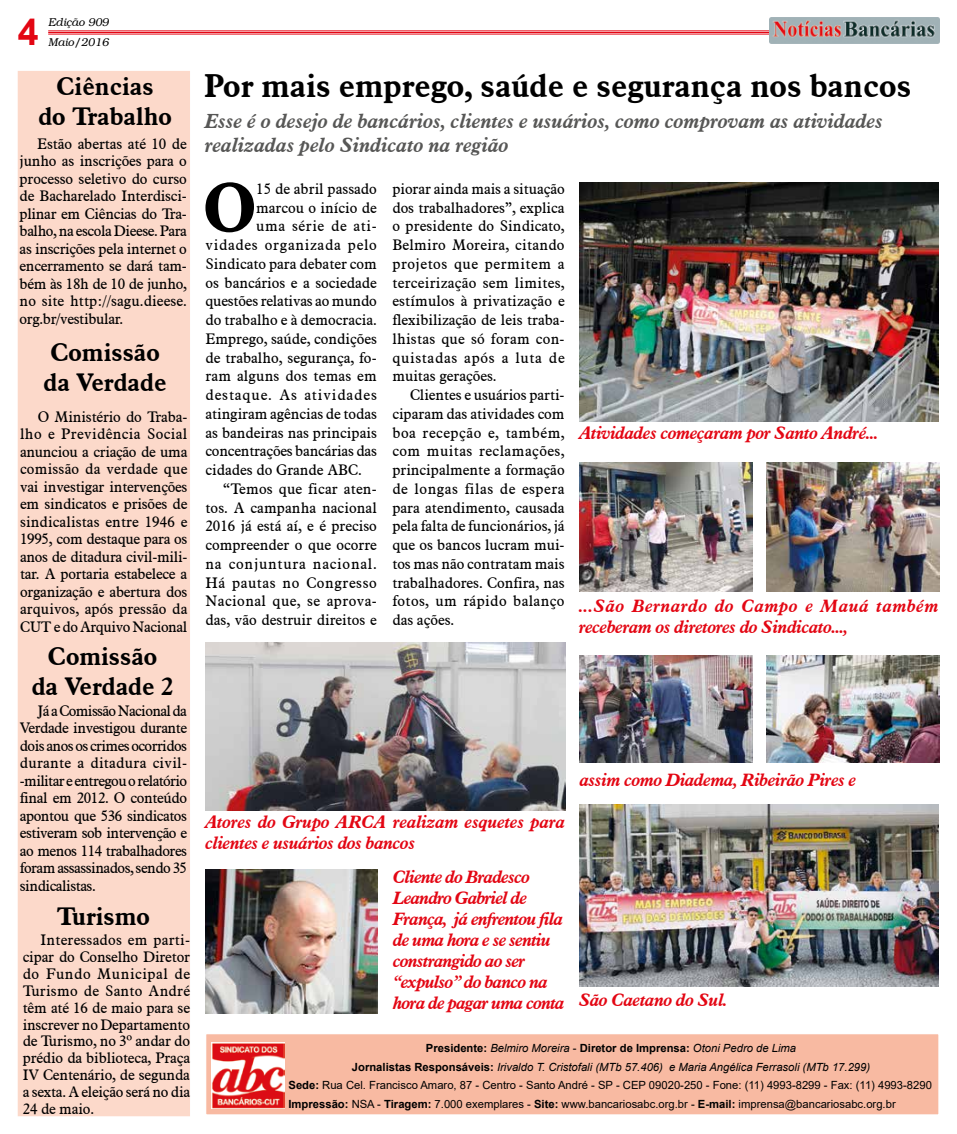
<style>
.page{position:relative;width:957px;height:1134px;background:#fff}
.page>*{position:absolute;margin:0;border:0;box-sizing:border-box;transform-origin:0 0}
.t1{font:700 68px "Aldine 721 BT";color:#000}
.t2{font:700 37.5px "Arial";color:#e30613}
.t3{font:700 32.5px "Aldine 721 BT";color:#000}
.t4{font:700 25px/30px "Aldine 721 BT";color:#000;text-align:center}
.t5{font:italic 700 20px/24px "Aldine 721 BT";color:#575756}
.t6{font:italic 700 17.5px/21px "Aldine 721 BT";letter-spacing:-.02em;color:#e30613}
.t7{font:italic 700 17.5px/21px "Aldine 721 BT";letter-spacing:-.04em;color:#e30613}
.t8{font:15px/17.5px "Aldine 721 BT";color:#000;text-align:justify}
.t9{font:15px "Aldine 721 BT";letter-spacing:.05em;color:#000}
.t10{font:15px "Aldine 721 BT";letter-spacing:.04em;color:#000}
.t11{font:15px "Aldine 721 BT";letter-spacing:.06em;color:#000}
.t12{font:15px "Aldine 721 BT";letter-spacing:.03em;color:#000}
.t13{font:11.25px "Arial";color:#000}
.t14{font:italic 11.25px "Arial";color:#000}
.t15{font:italic 11.25px/20px "Brooklyn";color:#000}
.s1{font-weight:700;font-style:normal}
.s2{font-style:normal}
.s3{font-weight:700}
</style>
<div class="page">
<hr style="left:48px;top:34px;width:888px;height:1px;background:#e30613">
<hr style="left:48px;top:32px;width:888px;height:1px;background:#e30613">
<hr style="left:48px;top:31px;width:888px;height:1px;background:#e30613">
<img style="left:769px;top:18px;width:170px;height:25px">
<div style="left:205px;top:1033px;width:734px;height:82px;background:#f8baa2;border:1px solid #fff"></div>
<img style="left:212px;top:1042px;width:72px;height:66px">
<div style="left:18px;top:71px;width:172px;height:1045px;background:#fcd9ca"></div>
<img style="left:579px;top:182px;width:359px;height:239px">
<img style="left:579px;top:462px;width:173px;height:129px">
<img style="left:767px;top:462px;width:172px;height:129px">
<img style="left:579px;top:655px;width:173px;height:108px">
<img style="left:767px;top:655px;width:172px;height:108px">
<img style="left:205px;top:642px;width:360px;height:169px">
<img style="left:580px;top:805px;width:358px;height:181px">
<img style="left:205px;top:870px;width:172px;height:143px">
<h2 class="t2" style="left:18px;top:5px;width:22px">4</h2>
<p class="t15" style="left:48px;top:12px;width:62px">Edição 909<br>Maio/2016</p>
<h3 class="t4" style="left:38px;top:71px;width:135px">Ciências<br>do Trabalho</h3>
<p class="t8" style="left:20px;top:135px;width:169px;text-indent:18px">Estão abertas até 10 de junho as inscrições para o processo seletivo do curso de Bacharelado Interdisci&shy;plinar em Ciências do Tra&shy;balho, na escola Dieese. Para as inscrições pela internet o encerramento se dará tam&shy;bém às 18h de 10 de junho, no site http://sagu.dieese. org.br/vestibular.</p>
<h3 class="t4" style="left:44px;top:337px;width:125px;text-align:left">Comissão da Verdade</h3>
<p class="t8" style="left:20px;top:407px;width:169px;text-indent:18px">O Ministério do Traba&shy;lho e Previdência Social anunciou a criação de uma comissão da verdade que vai investigar intervenções em sindicatos e prisões de sindicalistas entre 1946 e 1995, com destaque para os anos de ditadura civil-mili&shy;tar. A portaria estabelece a organização e abertura dos arquivos, após pressão da CUT e do Arquivo Nacional</p>
<h3 class="t4" style="left:32px;top:641px;width:143px">Comissão da Verdade 2</h3>
<p class="t8" style="left:20px;top:701px;width:169px;text-indent:18px">Já a Comissão Nacional da Verdade investigou durante dois anos os crimes ocorridos durante a ditadura civil--militar e entregou o relatório final em 2012. O conteúdo apontou que 536 sindicatos estiveram sob intervenção e ao menos 114 trabalhadores foram assassinados, sendo 35 sindicalistas.</p>
<h3 class="t4" style="left:56px;top:901px;width:95px">Turismo</h3>
<p class="t8" style="left:23px;top:931px;width:169px;line-height:16.9px;text-indent:18px">Interessados em parti&shy;cipar do Conselho Diretor do Fundo Municipal de Turismo de Santo André têm até 16 de maio para se inscrever no Departamento de Turismo, no 3º andar do prédio da biblioteca, Praça IV Centenário, de segunda a sexta. A eleição será no dia 24 de maio.</p>
<h3 class="t3" style="left:204px;top:66px;width:709px">Por mais emprego, saúde e segurança nos bancos</h3>
<h3 class="t5" style="left:205px;top:108px;width:679px">Esse é o desejo de bancários, clientes e usuários, como comprovam as atividades realizadas pelo Sindicato na região</h3>
<h1 class="t1" style="left:203px;top:166px;width:55px">O</h1>
<p class="t8" style="left:256px;top:180px;width:122px">15 de abril passado</p>
<p class="t8" style="left:392px;top:179px;width:174px;line-height:18.8px">piorar ainda mais a situação dos trabalhadores”, explica o presidente do Sindicato, Belmiro Moreira, citando projetos que permitem a terceirização sem limites, estímulos à privatização e flexibilização de leis traba&shy;lhistas que só foram con&shy;quistadas após a luta de muitas gerações.</p>
<p class="t8" style="left:392px;top:385px;width:174px;line-height:18.8px;text-indent:18px">Clientes e usuários parti&shy;ciparam das atividades com boa recepção e, também, com muitas reclamações, principalmente a formação de longas filas de espera para atendimento, causada pela falta de funcionários, já que os bancos lucram mui&shy;tos mas não contratam mais trabalhadores. Confira, nas fotos, um rápido balanço das ações.</p>
<p class="t8" style="left:256px;top:198px;width:122px">marcou o início de</p>
<p class="t10" style="left:256px;top:217px;width:122px">uma série de ati-</p>
<p class="t9" style="left:205px;top:236px;width:173px">vidades organizada pelo</p>
<p class="t8" style="left:205px;top:255px;width:173px">Sindicato para debater com</p>
<p class="t8" style="left:205px;top:273px;width:173px">os bancários e a sociedade</p>
<p class="t8" style="left:205px;top:292px;width:173px">questões relativas ao mundo</p>
<p class="t8" style="left:205px;top:311px;width:173px">do trabalho e à democracia.</p>
<p class="t8" style="left:205px;top:330px;width:173px">Emprego, saúde, condições</p>
<p class="t8" style="left:205px;top:348px;width:173px">de trabalho, segurança, fo-</p>
<p class="t8" style="left:205px;top:367px;width:173px">ram alguns dos temas em</p>
<p class="t11" style="left:205px;top:386px;width:173px">destaque. As atividades</p>
<p class="t8" style="left:205px;top:405px;width:173px">atingiram agências de todas</p>
<p class="t8" style="left:205px;top:423px;width:173px">as bandeiras nas principais</p>
<p class="t8" style="left:205px;top:442px;width:173px">concentrações bancárias das</p>
<p class="t8" style="left:205px;top:461px;width:158px">cidades do Grande ABC.</p>
<p class="t8" style="left:223px;top:480px;width:155px">“Temos que ficar aten-</p>
<p class="t8" style="left:205px;top:498px;width:173px">tos. A campanha nacional</p>
<p class="t8" style="left:205px;top:517px;width:173px">2016 já está aí, e é preciso</p>
<p class="t8" style="left:205px;top:536px;width:173px">compreender o que ocorre</p>
<p class="t9" style="left:205px;top:554px;width:173px">na conjuntura nacional.</p>
<p class="t10" style="left:205px;top:573px;width:173px">Há pautas no Congresso</p>
<p class="t12" style="left:205px;top:592px;width:173px">Nacional que, se aprova-</p>
<p class="t8" style="left:205px;top:611px;width:173px">das, vão destruir direitos e</p>
<p class="t6" style="left:579px;top:422px;width:300px">Atividades começaram por Santo André...</p>
<p class="t6" style="left:579px;top:595px;width:361px">...São Bernardo do Campo e Mauá também receberam os diretores do Sindicato...,</p>
<p class="t6" style="left:205px;top:811px;width:361px">Atores do Grupo ARCA realizam esquetes para clientes e usuários dos bancos</p>
<p class="t7" style="left:393px;top:866px;width:173px">Cliente do Bradesco<br>Leandro Gabriel de<br>França, já enfrentou fila de uma hora e se sentiu constrangido ao ser “expulso” do banco na hora de pagar uma conta</p>
<p class="t6" style="left:580px;top:769px;width:278px">assim como Diadema, Ribeirão Pires e</p>
<p class="t6" style="left:579px;top:989px;width:150px">São Caetano do Sul.</p>
<p class="t14" style="left:426px;top:1040px;width:372px"><span class="s1">Presidente:</span> Belmiro Moreira <span class="s2">-</span> <span class="s1">Diretor de Imprensa:</span> Otoni Pedro de Lima</p>
<p class="t14" style="left:352px;top:1059px;width:520px"><span class="s1">Jornalistas Responsáveis:</span> Irivaldo T. Cristofali (MTb 57.406) e Maria Angélica Ferrasoli (MTb 17.299)</p>
<p class="t13" style="left:288px;top:1077px;width:645px"><span class="s3">Sede:</span> Rua Cel. Francisco Amaro, 87 - Centro - Santo André - SP - CEP 09020-250 - Fone: (11) 4993-8299 - Fax: (11) 4993-8290</p>
<p class="t13" style="left:288px;top:1096px;width:609px"><span class="s3">Impressão:</span> NSA - <span class="s3">Tiragem:</span> 7.000 exemplares - <span class="s3">Site:</span> www.bancariosabc.org.br - <span class="s3">E-mail:</span> imprensa@bancariosabc.org.br</p>
</div>
